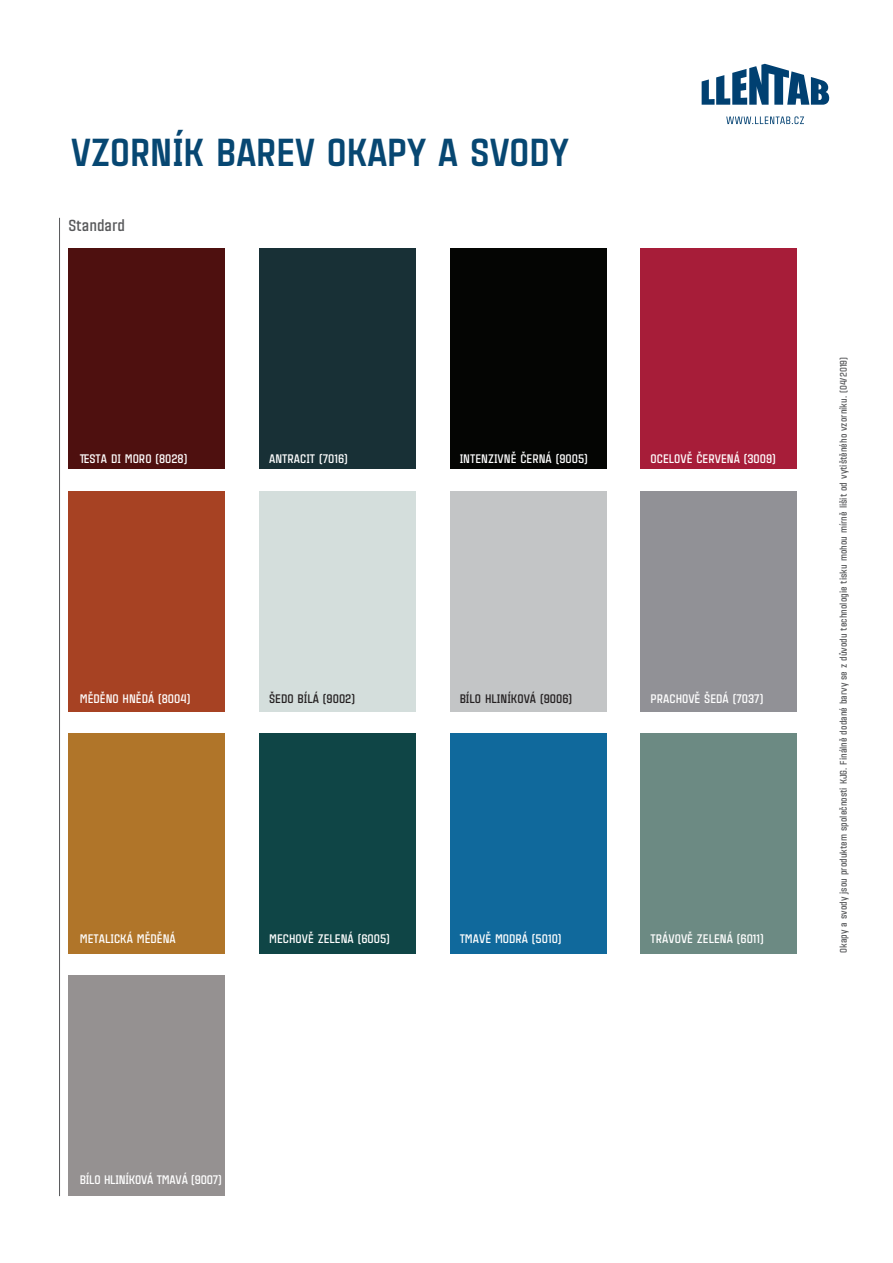
<style>
.page{position:relative;width:893px;height:1263px;background:#fff}
.page>*{position:absolute;margin:0;border:0;box-sizing:border-box;transform-origin:0 0}
.t1{font:900 37.95px "Citadina";color:#074772}
.t2{font:700 15.6px "Citadina";color:#57585a}
.t3{font:700 12px "Citadina";color:#fff}
.t4{font:700 12px "Citadina";color:#231f20}
.t5{font:700 12px "Citadina";letter-spacing:-.02em;color:#fff}
.t6{font:700 9.3px "Citadina";color:#57585a}
</style>
<div class="page">
<div style="left:68px;top:248px;width:157px;height:221px;background:#4e100f"></div>
<div style="left:259px;top:248px;width:157px;height:221px;background:#183036"></div>
<div style="left:450px;top:248px;width:157px;height:221px;background:#040503"></div>
<div style="left:641px;top:248px;width:156px;height:221px;background:#a71d39"></div>
<div style="left:68px;top:491px;width:157px;height:220px;background:#a74223"></div>
<div style="left:259px;top:491px;width:157px;height:220px;background:#d4dedc"></div>
<div style="left:450px;top:491px;width:157px;height:220px;background:#c3c5c6"></div>
<div style="left:641px;top:491px;width:156px;height:220px;background:#919196"></div>
<div style="left:68px;top:733px;width:157px;height:221px;background:#b07529"></div>
<div style="left:259px;top:733px;width:157px;height:221px;background:#0f4546"></div>
<div style="left:450px;top:733px;width:157px;height:221px;background:#10699c"></div>
<div style="left:641px;top:733px;width:156px;height:221px;background:#6c8a83"></div>
<div style="left:68px;top:976px;width:157px;height:220px;background:#959191"></div>
<hr style="left:59px;top:218px;width:1px;height:978px;background:#57585a">
<svg style="left:702px;top:64px;width:127px;height:41px"></svg>
<svg style="left:726px;top:116px;width:78px;height:8px"></svg>
<h1 class="t1" style="left:71px;top:123px;width:499px">VZORNÍK BAREV OKAPY A SVODY</h1>
<h2 class="t2" style="left:68px;top:214px;width:58px">Standard</h2>
<p class="t3" style="left:80px;top:450px;width:109px">TESTA DI MORO (8028)</p>
<p class="t3" style="left:269px;top:450px;width:80px">ANTRACIT (7016)</p>
<p class="t3" style="left:460px;top:450px;width:130px">INTENZIVNĚ ČERNÁ (9005)</p>
<p class="t3" style="left:651px;top:450px;width:127px">OCELOVĚ ČERVENÁ (3009)</p>
<p class="t3" style="left:80px;top:689px;width:112px">MĚDĚNO HNĚDÁ (8004)</p>
<p class="t4" style="left:269px;top:689px;width:87px">ŠEDO BÍLÁ (9002)</p>
<p class="t4" style="left:460px;top:689px;width:114px">BÍLO HLINÍKOVÁ (9006)</p>
<p class="t3" style="left:651px;top:689px;width:114px">PRACHOVĚ ŠEDÁ (7037)</p>
<p class="t3" style="left:80px;top:930px;width:98px">METALICKÁ MĚDĚNÁ</p>
<p class="t3" style="left:269px;top:930px;width:122px">MECHOVĚ ZELENÁ (6005)</p>
<p class="t3" style="left:460px;top:930px;width:103px">TMAVĚ MODRÁ (5010)</p>
<p class="t3" style="left:651px;top:930px;width:115px">TRÁVOVĚ ZELENÁ (6011)</p>
<p class="t6" style="left:836px;top:953px;width:597px;rotate:-90deg">Okapy a svody jsou produktem společnosti KJG. Finálně dodané barvy se z důvodu technologie tisku mohou mírně lišit od vytištěného vzorníku. (04/2019)</p>
<p class="t5" style="left:80px;top:1170px;width:143px">BÍLO HLINÍKOVÁ TMAVÁ (9007)</p>
</div>
